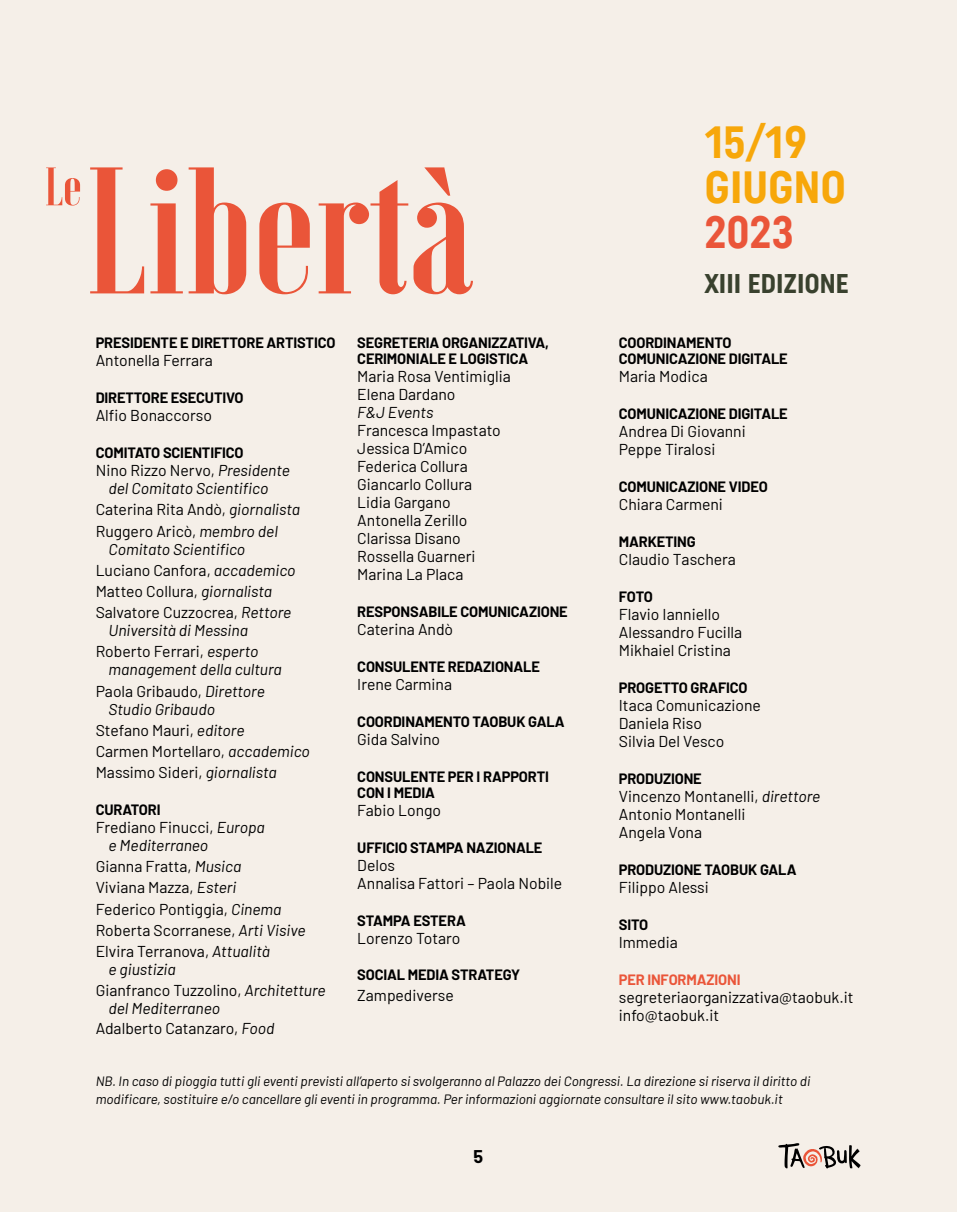
<style>
.page{position:relative;width:957px;height:1212px;background:#f5efe8}
.page>*{position:absolute;margin:0;border:0;box-sizing:border-box;transform-origin:0 0}
.t1{font:180px "Voga Regular 2";color:#ea5539}
.t2{font:54px "Voga Regular 2";color:#ea5539}
.t3{font:45px/45px "Uniform Condensed 4";color:#f7a70a}
.t4{font:45px "Uniform Condensed 4";color:#ea5539}
.t5{font:27px "Uniform Condensed 4";color:#39412e}
.t6{font:700 18px "Barlow";color:#000}
.t7{font:15.75px/18px "Barlow";color:#000}
.t8{font:italic 15.75px/21.2px "Barlow";color:#000}
.t9{font:700 14.62px/15.8px "Barlow";letter-spacing:-.01em;color:#000}
.t10{font:700 14.62px "Barlow";letter-spacing:-.01em;color:#ea5539}
.t11{font:italic 13.5px/18px "Barlow";color:#000}
.s1{font-style:normal}
.s2{font-style:italic}
</style>
<div class="page">
<svg style="left:778px;top:1143px;width:83px;height:25px;background:#b4a59e"></svg>
<h2 class="t2" style="left:45px;top:156px;width:38px">Le</h2>
<h1 class="t1" style="left:85px;top:130px;width:390px">Libertà</h1>
<p class="t9" style="left:96px;top:334px;width:241px">PRESIDENTE E DIRETTORE ARTISTICO</p>
<p class="t7" style="left:96px;top:350px;width:119px">Antonella Ferrara</p>
<p class="t9" style="left:96px;top:389px;width:149px">DIRETTORE ESECUTIVO</p>
<p class="t7" style="left:96px;top:405px;width:118px">Alfio Bonaccorso</p>
<p class="t9" style="left:96px;top:444px;width:149px">COMITATO SCIENTIFICO</p>
<p class="t8" style="left:96px;top:460px;width:196px;line-height:18px;text-align:center"><span class="s1">Nino Rizzo Nervo,</span> Presidente del Comitato Scientifico</p>
<p class="t7" style="left:96px;top:498px;width:206px;line-height:21.2px">Caterina Rita Andò, <span class="s2">giornalista<br></span>Ruggero Aricò, <span class="s2">membro del</span></p>
<p class="t7" style="left:96px;top:537px;width:201px;line-height:21.2px;text-indent:13px"><span class="s2">Comitato Scientifico<br></span>Luciano Canfora, <span class="s2">accademico<br></span>Matteo Collura, <span class="s2">giornalista<br></span>Salvatore Cuzzocrea, <span class="s2">Rettore</span></p>
<p class="t8" style="left:96px;top:619px;width:164px;text-align:center">Università di Messina<br><span class="s1">Roberto Ferrari,</span> esperto</p>
<p class="t8" style="left:96px;top:658px;width:188px;text-indent:13px">management della cultura<br><span class="s1">Paola Gribaudo,</span> Direttore</p>
<p class="t7" style="left:96px;top:697px;width:216px;line-height:21.2px;text-indent:13px"><span class="s2">Studio Gribaudo<br></span>Stefano Mauri, <span class="s2">editore<br></span>Carmen Mortellaro, <span class="s2">accademico<br></span>Massimo Sideri, <span class="s2">giornalista</span></p>
<p class="t9" style="left:96px;top:801px;width:66px">CURATORI</p>
<p class="t8" style="left:108px;top:817px;width:158px;line-height:18px;text-indent:-13px"><span class="s1">Frediano Finucci,</span> Europa e Mediterraneo</p>
<p class="t7" style="left:96px;top:855px;width:211px;line-height:21.2px">Gianna Fratta, <span class="s2">Musica<br></span>Viviana Mazza, <span class="s2">Esteri<br></span>Federico Pontiggia, <span class="s2">Cinema<br></span>Roberta Scorranese, <span class="s2">Arti Visive<br></span>Elvira Terranova, <span class="s2">Attualità</span></p>
<p class="t8" style="left:96px;top:957px;width:231px;text-indent:13px">e giustizia<br><span class="s1">Gianfranco Tuzzolino,</span> Architetture</p>
<p class="t8" style="left:96px;top:997px;width:180px;line-height:19.8px;text-indent:13px">del Mediterraneo<br><span class="s1">Adalberto Catanzaro,</span> Food</p>
<p class="t9" style="left:357px;top:334px;width:193px">SEGRETERIA ORGANIZZATIVA,<br>CERIMONIALE E LOGISTICA</p>
<p class="t7" style="left:357px;top:366px;width:155px">Maria Rosa Ventimiglia<br>Elena Dardano</p>
<p class="t8" style="left:357px;top:401px;width:78px">F&amp;J Events</p>
<p class="t7" style="left:357px;top:420px;width:145px">Francesca Impastato<br>Jessica D’Amico<br>Federica Collura<br>Giancarlo Collura<br>Lidia Gargano<br>Antonella Zerillo<br>Clarissa Disano<br>Rossella Guarneri<br>Marina La Placa</p>
<p class="t9" style="left:357px;top:603px;width:212px">RESPONSABILE COMUNICAZIONE</p>
<p class="t7" style="left:357px;top:619px;width:97px">Caterina Andò</p>
<p class="t9" style="left:357px;top:658px;width:184px">CONSULENTE REDAZIONALE</p>
<p class="t7" style="left:357px;top:674px;width:96px">Irene Carmina</p>
<p class="t9" style="left:357px;top:713px;width:209px">COORDINAMENTO TAOBUK GALA</p>
<p class="t7" style="left:357px;top:729px;width:84px">Gida Salvino</p>
<p class="t9" style="left:357px;top:768px;width:193px">CONSULENTE PER I RAPPORTI<br>CON I MEDIA</p>
<p class="t7" style="left:357px;top:800px;width:85px">Fabio Longo</p>
<p class="t9" style="left:357px;top:838px;width:187px">UFFICIO STAMPA NAZIONALE</p>
<p class="t7" style="left:357px;top:855px;width:206px">Delos<br>Annalisa Fattori – Paola Nobile</p>
<p class="t9" style="left:357px;top:911px;width:110px">STAMPA ESTERA</p>
<p class="t7" style="left:357px;top:928px;width:105px">Lorenzo Totaro</p>
<p class="t9" style="left:357px;top:966px;width:164px">SOCIAL MEDIA STRATEGY</p>
<p class="t7" style="left:357px;top:985px;width:98px">Zampediverse</p>
<h3 class="t3" style="left:704px;top:119px;width:143px">15/19<br>GIUGNO</h3>
<h3 class="t4" style="left:704px;top:206px;width:90px">2023</h3>
<h3 class="t5" style="left:704px;top:268px;width:146px">XIII EDIZIONE</h3>
<p class="t9" style="left:619px;top:334px;width:170px">COORDINAMENTO<br>COMUNICAZIONE DIGITALE</p>
<p class="t7" style="left:619px;top:366px;width:90px">Maria Modica</p>
<p class="t9" style="left:619px;top:405px;width:170px">COMUNICAZIONE DIGITALE</p>
<p class="t7" style="left:619px;top:421px;width:128px">Andrea Di Giovanni<br>Peppe Tiralosi</p>
<p class="t9" style="left:619px;top:478px;width:150px">COMUNICAZIONE VIDEO</p>
<p class="t7" style="left:619px;top:494px;width:106px">Chiara Carmeni</p>
<p class="t9" style="left:619px;top:533px;width:78px">MARKETING</p>
<p class="t7" style="left:619px;top:549px;width:119px">Claudio Taschera</p>
<p class="t9" style="left:619px;top:588px;width:35px">FOTO</p>
<p class="t7" style="left:619px;top:604px;width:125px">Flavio Ianniello<br>Alessandro Fucilla<br>Mikhaiel Cristina</p>
<p class="t9" style="left:619px;top:678px;width:130px">PROGETTO GRAFICO</p>
<p class="t7" style="left:619px;top:695px;width:143px">Itaca Comunicazione<br>Daniela Riso<br>Silvia Del Vesco</p>
<p class="t9" style="left:619px;top:769px;width:84px">PRODUZIONE</p>
<p class="t7" style="left:619px;top:786px;width:203px">Vincenzo Montanelli, <span class="s2">direttore<br></span>Antonio Montanelli<br>Angela Vona</p>
<p class="t9" style="left:619px;top:860px;width:179px">PRODUZIONE TAOBUK GALA</p>
<p class="t7" style="left:619px;top:877px;width:91px">Filippo Alessi</p>
<p class="t9" style="left:619px;top:915px;width:31px">SITO</p>
<p class="t7" style="left:619px;top:932px;width:61px">Immedia</p>
<p class="t10" style="left:619px;top:968px;width:123px">PER INFORMAZIONI</p>
<p class="t7" style="left:619px;top:987px;width:236px">segreteriaorganizzativa@taobuk.it info@taobuk.it</p>
<p class="t11" style="left:96px;top:1070px;width:716px">NB. In caso di pioggia tutti gli eventi previsti all’aperto si svolgeranno al Palazzo dei Congressi. La direzione si riserva il diritto di modificare, sostituire e/o cancellare gli eventi in programma. Per informazioni aggiornate consultare il sito www.taobuk.it</p>
<p class="t6" style="left:473px;top:1143px;width:11px">5</p>
</div>
